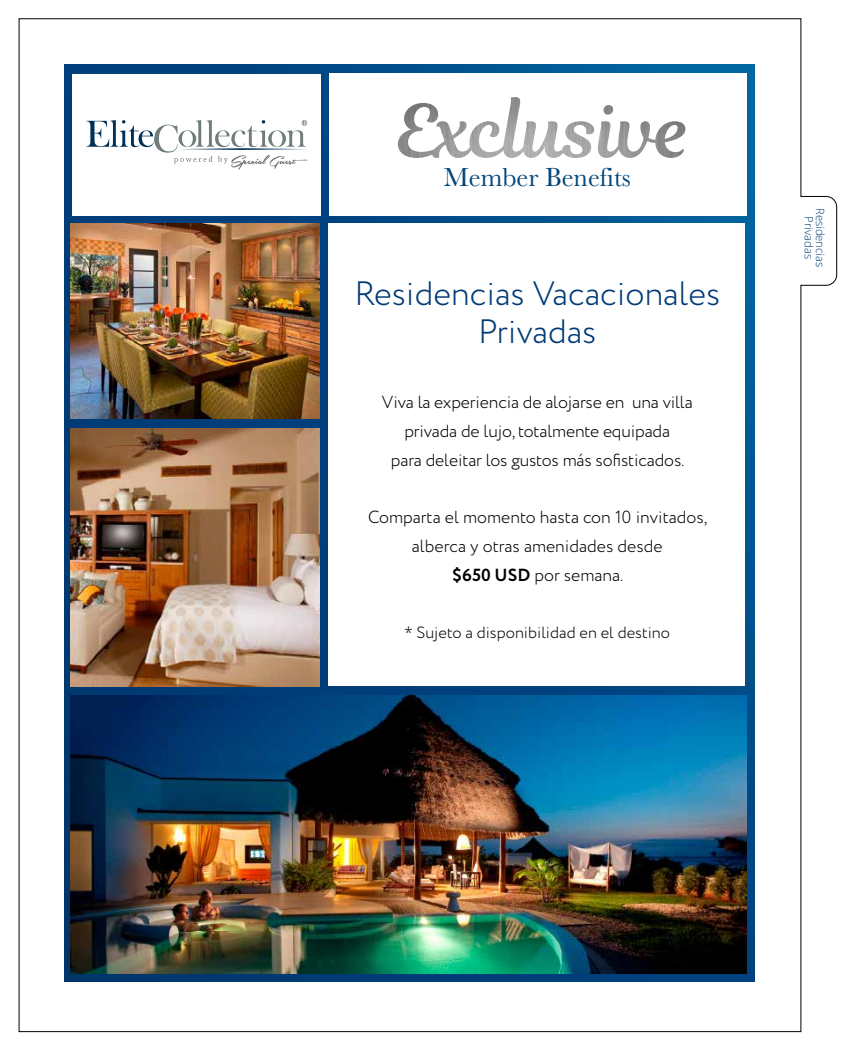
<style>
.page{position:relative;width:851px;height:1046px;background:#fff}
.page>*{position:absolute;margin:0;border:0;box-sizing:border-box;transform-origin:0 0}
.t1{font:300 33.75px/38.8px "Circe";color:#003a76;text-align:center}
.t2{font:27.12px "Baskerville";color:#00477a}
.t3{font:300 17.5px/28.8px "Circe";letter-spacing:-.01em;color:#000;text-align:center}
.t4{font:300 16.25px "Circe";color:#000}
.t5{font:300 11.25px/11.2px "Open Sans";color:#003a76;text-align:center}
.s1{font-weight:700}
.s2{font-family:"Open Sans";font-size:15px}
</style>
<div class="page">
<img style="left:19px;top:19px;width:817px;height:1012px">
<h2 class="t2" style="left:443px;top:160px;width:189px">Member Benefits</h2>
<h1 class="t1" style="left:354px;top:274px;width:367px">Residencias Vacacionales<br>Privadas</h1>
<p class="t3" style="left:381px;top:388px;width:312px">Viva la experiencia de alojarse en una villa privada de lujo, totalmente equipada<br>para deleitar los gustos más sofisticados.</p>
<p class="t3" style="left:368px;top:503px;width:340px">Comparta el momento hasta con 10 invitados, alberca y otras amenidades desde<br><span class="s1">$650 USD</span> por semana.</p>
<p class="t4" style="left:404px;top:622px;width:267px"><span class="s2">*</span> Sujeto a disponibilidad en el destino</p>
<p class="t5" style="left:826px;top:208px;width:61px;rotate:90deg">Residencias<br>Privadas</p>
</div>
